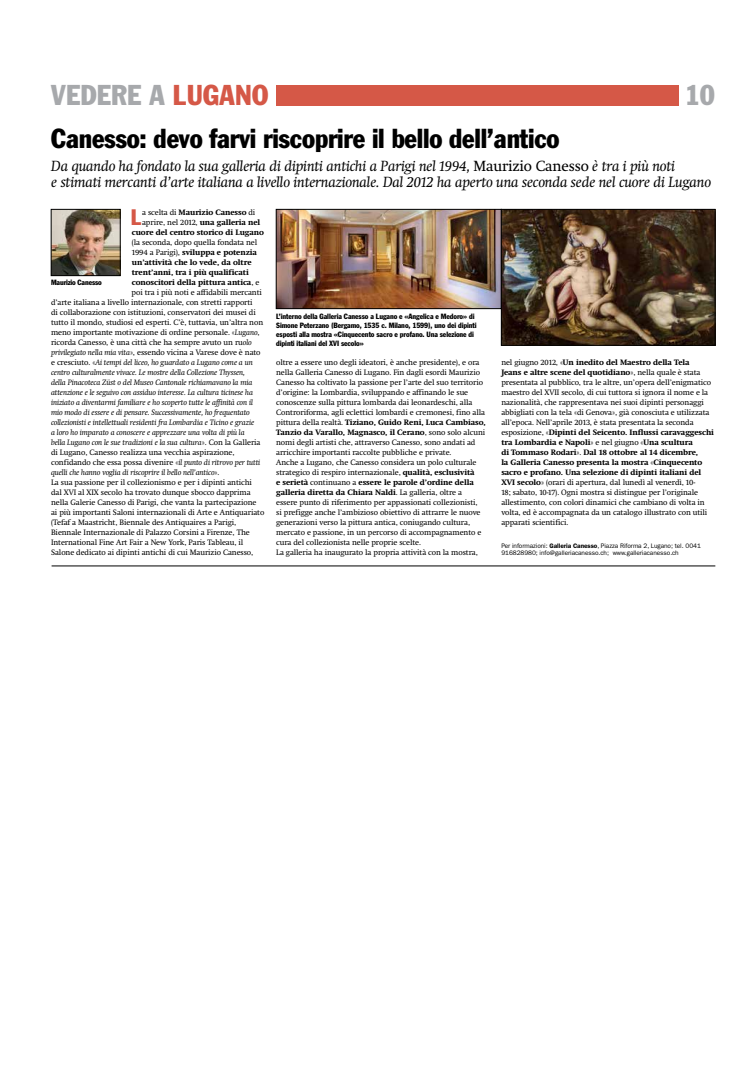
<style>
.page{position:relative;width:752px;height:1078px;background:#fff}
.page>*{position:absolute;margin:0;border:0;box-sizing:border-box;transform-origin:0 0}
.t1{font:condensed 28.2px "Franklin Gothic Std";letter-spacing:.01em;color:#a7a9ac}
.t2{font:condensed 27px "Franklin Gothic Std";letter-spacing:-.01em;color:#000}
.t3{font:condensed 22px "Franklin Gothic Std";color:#d55847}
.t4{font:italic 15px/16px "Swift Neue LT Pro";letter-spacing:-.01em;color:#000}
.t5{font:8px/10px "Swift Neue LT Pro";letter-spacing:-.01em;color:#000}
.t6{font:italic 8px "Swift Neue LT Pro";letter-spacing:-.01em;color:#000}
.t7{font:700 8px "Swift Neue LT Pro";letter-spacing:-.01em;color:#000}
.t8{font:condensed 7.5px/9px "Franklin Gothic Std";letter-spacing:-.01em;color:#000}
.t9{font:6.5px/7.5px "ITC Franklin Gothic Std";letter-spacing:-.01em;color:#000}
.s1{color:#d55847}
.s2{font-style:normal}
.s3{font-weight:400}
.s4{font-weight:700}
.s5{font-style:italic}
.s6{font-weight:600}
</style>
<div class="page">
<div style="left:276px;top:85px;width:402px;height:20px;background:#d55847"></div>
<hr style="left:52px;top:565px;width:663px;height:1px;background:#000">
<img style="left:53px;top:211px;width:65px;height:63px">
<div style="left:51px;top:209px;width:69px;height:67px;border:1px solid #000"></div>
<img style="left:278px;top:211px;width:221px;height:96px">
<div style="left:276px;top:209px;width:225px;height:100px;border:1px solid #000"></div>
<img style="left:503px;top:211px;width:210px;height:132px">
<div style="left:501px;top:209px;width:214px;height:136px;border:1px solid #000"></div>
<h1 class="t1" style="left:51px;top:78px;width:201px">vedere a <span class="s1">LUGANO</span></h1>
<h1 class="t1" style="left:684px;top:78px;width:32px">10</h1>
<h2 class="t2" style="left:51px;top:122px;width:509px">Canesso: devo farvi riscoprire il bello dell’antico</h2>
<h3 class="t4" style="left:51px;top:158px;width:661px">Da quando ha fondato la sua galleria di dipinti antichi a Parigi nel 1994, <span class="s2">Maurizio Canesso</span> è tra i più noti<br>e stimati mercanti d’arte italiana a livello internazionale. Dal 2012 ha aperto una seconda sede nel cuore di Lugano</h3>
<h3 class="t3" style="left:131px;top:204px;width:12px">L</h3>
<p class="t7" style="left:142px;top:208px;width:115px"><span class="s3">a scelta di</span> Maurizio Canesso <span class="s3">di</span></p>
<p class="t5" style="left:142px;top:217px;width:119px">aprire, nel 2012, <span class="s4">una galleria nel</span></p>
<p class="t7" style="left:132px;top:228px;width:134px">cuore del centro storico di Lugano</p>
<p class="t5" style="left:132px;top:237px;width:127px">(la seconda, dopo quella fondata nel</p>
<p class="t7" style="left:132px;top:248px;width:126px"><span class="s3">1994 a Parigi),</span> sviluppa e potenzia</p>
<p class="t7" style="left:132px;top:258px;width:121px">un’attività che lo vede, da oltre</p>
<p class="t7" style="left:132px;top:268px;width:118px">trent’anni, tra i più qualificati</p>
<p class="t7" style="left:132px;top:278px;width:129px">conoscitori della pittura antica<span class="s3">, e</span></p>
<p class="t5" style="left:131px;top:287px;width:132px">poi tra i più noti e affidabili mercanti</p>
<p class="t5" style="left:51px;top:297px;width:203px">d’arte italiana a livello internazionale, con stretti rapporti</p>
<p class="t5" style="left:51px;top:307px;width:206px">di collaborazione con istituzioni, conservatori dei musei di</p>
<p class="t5" style="left:51px;top:317px;width:213px">tutto il mondo, studiosi ed esperti. C’è, tuttavia, un’altra non</p>
<p class="t5" style="left:51px;top:327px;width:210px">meno importante motivazione di ordine personale. «<span class="s5">Lugano</span>,</p>
<p class="t5" style="left:51px;top:337px;width:202px">ricorda Canesso, è una città che ha sempre avuto un ru<span class="s5">olo</span></p>
<p class="t5" style="left:51px;top:347px;width:211px"><span class="s5">privilegiato nella mia vita</span>», essendo vicina a Varese dove è nato</p>
<p class="t6" style="left:51px;top:358px;width:203px"><span class="s2">e cresciuto. «</span>Ai tempi del liceo, ho guardato a Lugano come a un</p>
<p class="t6" style="left:51px;top:368px;width:195px">centro culturalmente vivace. Le mostre della Collezione Thyssen,</p>
<p class="t6" style="left:51px;top:378px;width:203px">della Pinacoteca Züst o del Museo Cantonale richiamavano la mia</p>
<p class="t6" style="left:51px;top:388px;width:203px">attenzione e le seguivo con assiduo interesse. La cultura ticinese ha</p>
<p class="t6" style="left:51px;top:398px;width:203px">iniziato a diventarmi familiare e ho scoperto tutte le affinità con il</p>
<p class="t6" style="left:51px;top:408px;width:200px">mio modo di essere e di pensare. Successivamente, ho frequentato</p>
<p class="t6" style="left:51px;top:418px;width:204px">collezionisti e intellettuali residenti fra Lombardia e Ticino e grazie</p>
<p class="t6" style="left:51px;top:428px;width:195px">a loro ho imparato a conoscere e apprezzare una volta di più la</p>
<p class="t6" style="left:51px;top:438px;width:211px">bella Lugano con le sue tradizioni e la sua cultura<span class="s2">». Con la Galleria</span></p>
<p class="t5" style="left:51px;top:447px;width:185px">di Lugano, Canesso realizza una vecchia aspirazione,</p>
<p class="t5" style="left:51px;top:457px;width:211px">confidando che essa possa divenire «<span class="s5">il punto di ritrovo per tutti</span></p>
<p class="t6" style="left:51px;top:468px;width:170px">quelli che hanno voglia di riscoprire il bello nell’antico<span class="s2">».</span></p>
<p class="t5" style="left:51px;top:477px;width:202px">La sua passione per il collezionismo e per i dipinti antichi</p>
<p class="t5" style="left:51px;top:487px;width:201px">dal XVI al XIX secolo ha trovato dunque sbocco dapprima</p>
<p class="t5" style="left:51px;top:497px;width:207px">nella Galerie Canesso di Parigi, che vanta la partecipazione</p>
<p class="t5" style="left:51px;top:507px;width:215px">ai più importanti Saloni internazionali di Arte e Antiquariato</p>
<p class="t5" style="left:51px;top:517px;width:187px">(Tefaf a Maastricht, Biennale des Antiquaires a Parigi,</p>
<p class="t5" style="left:51px;top:527px;width:200px">Biennale Internazionale di Palazzo Corsini a Firenze, The</p>
<p class="t5" style="left:51px;top:537px;width:194px">International Fine Art Fair a New York, Paris Tableau, il</p>
<p class="t5" style="left:51px;top:547px;width:204px">Salone dedicato ai dipinti antichi di cui Maurizio Canesso,</p>
<p class="t8" style="left:51px;top:278px;width:52px">Maurizio Canesso</p>
<p class="t8" style="left:276px;top:311px;width:202px">L’interno della Galleria Canesso a Lugano e «Angelica e Medoro» di Simone Peterzano (Bergamo, 1535 c. Milano, 1599), uno dei dipinti esposti alla mostra «Cinquecento sacro e profano. Una selezione di dipinti italiani del XVI secolo»</p>
<p class="t5" style="left:276px;top:357px;width:211px">oltre a essere uno degli ideatori, è anche presidente), e ora nella Galleria Canesso di Lugano. Fin dagli esordi Maurizio Canesso ha coltivato la passione per l’arte del suo territorio d’origine: la Lombardia, sviluppando e affinando le sue conoscenze sulla pittura lombarda dai leonardeschi, alla Controriforma, agli eclettici lombardi e cremonesi, fino alla pittura della realtà. <span class="s4">Tiziano, Guido Reni, Luca Cambiaso, Tanzio da Varallo, Magnasco, il Cerano</span>, sono solo alcuni nomi degli artisti che, attraverso Canesso, sono andati ad arricchire importanti raccolte pubbliche e private.<br>Anche a Lugano, che Canesso considera un polo culturale strategico di respiro internazionale, <span class="s4">qualità, esclusività<br>e serietà</span> continuano a <span class="s4">essere le parole d’ordine della galleria diretta da Chiara Naldi</span>. La galleria, oltre a<br>essere punto di riferimento per appassionati collezionisti,<br>si prefigge anche l’ambizioso obiettivo di attrarre le nuove generazioni verso la pittura antica, coniugando cultura, mercato e passione, in un percorso di accompagnamento e cura del collezionista nelle proprie scelte.<br>La galleria ha inaugurato la propria attività con la mostra,</p>
<p class="t5" style="left:501px;top:357px;width:214px">nel giugno 2012, «<span class="s4">Un inedito del Maestro della Tela<br>Jeans e altre scene del quotidiano</span>», nella quale è stata presentata al pubblico, tra le altre, un’opera dell’enigmatico maestro del XVII secolo, di cui tuttora si ignora il nome e la nazionalità, che rappresentava nei suoi dipinti personaggi abbigliati con la tela «di Genova», già conosciuta e utilizzata all’epoca. Nell’aprile 2013, è stata presentata la seconda esposizione, «<span class="s4">Dipinti del Seicento. Influssi caravaggeschi tra Lombardia e Napoli</span>» e nel giugno «<span class="s4">Una scultura<br>di Tommaso Rodari</span>». <span class="s4">Dal 18 ottobre al 14 dicembre,<br>la Galleria Canesso presenta la mostra</span> «<span class="s4">Cinquecento sacro e profano. Una selezione di dipinti italiani del XVI secolo</span>» (orari di apertura, dal lunedì al venerdì, 10-<br>18; sabato, 10-17). Ogni mostra si distingue per l’originale allestimento, con colori dinamici che cambiano di volta in volta, ed è accompagnata da un catalogo illustrato con utili apparati scientifici.</p>
<p class="t9" style="left:501px;top:542px;width:201px">Per informazioni: <span class="s6">Galleria Canesso</span>, Piazza Riforma 2, Lugano; tel. 0041<br>916828980; info@galleriacanesso.ch; www.galleriacanesso.ch</p>
</div>
